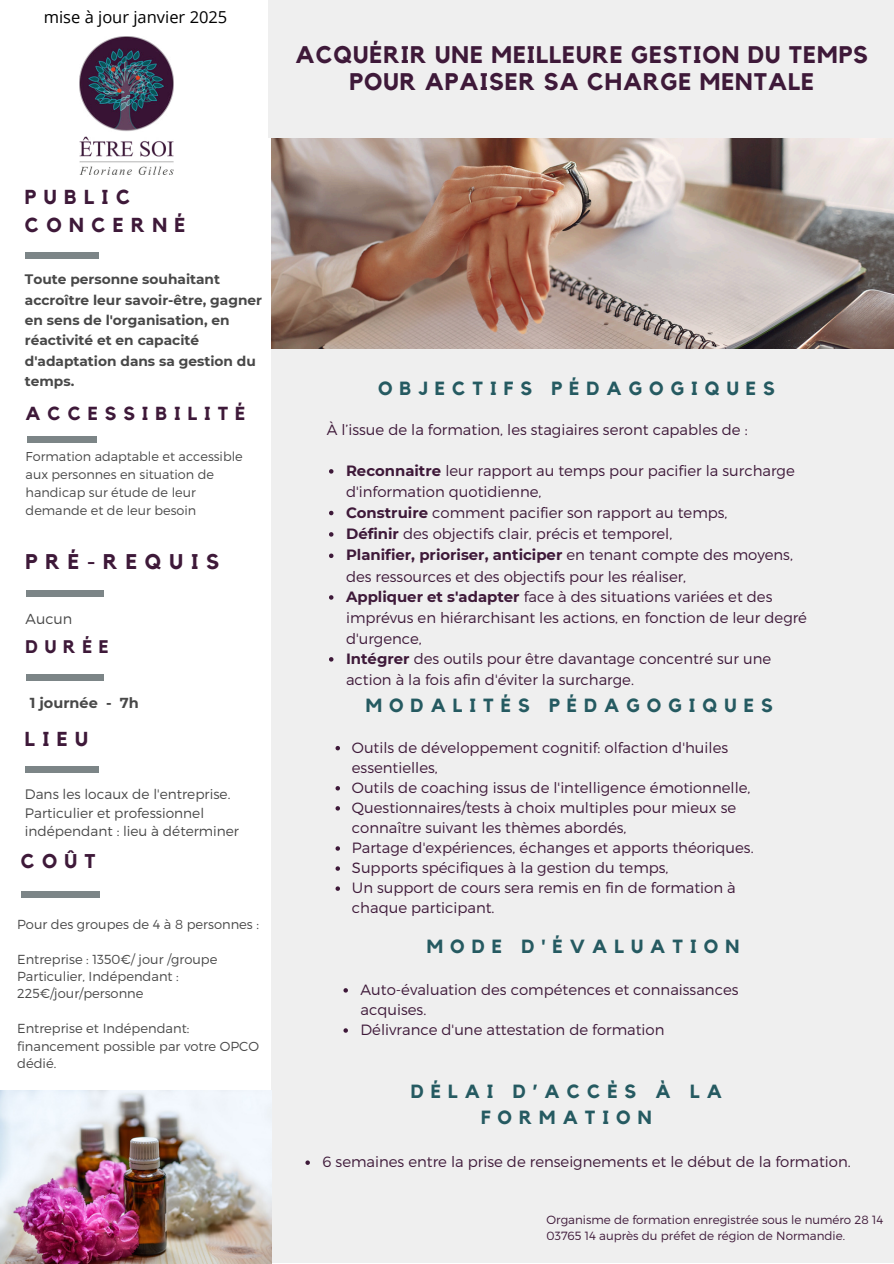
<style>
.page{position:relative;width:894px;height:1264px;background:#fff}
.page>*{position:absolute;margin:0;border:0;box-sizing:border-box;transform-origin:0 0}
.t1{font:700 24px/27px "Kollektif";letter-spacing:.04em;color:#3e1939;text-align:center}
.t2{font:700 21.15px "Kollektif";letter-spacing:.37em;color:#3e1939}
.t3{font:700 20.1px/27.8px "Kollektif";letter-spacing:.37em;color:#3e1939}
.t4{font:700 19.8px "Kollektif";color:#3e1939}
.t5{font:700 19.05px/25.8px "Kollektif";letter-spacing:.37em;color:#255a61;text-align:center}
.t6{font:700 18.75px "Kollektif";letter-spacing:.37em;color:#3e1939}
.t7{font:700 18.15px "Kollektif";letter-spacing:.37em;color:#3e1939}
.t8{font:16.5px "Open Sans";color:#000}
.t9{font:300 14.85px/21px "Montserrat";color:#3e1939}
.t10{font:700 14.4px "Montserrat";color:#484848}
.t11{font:300 14.4px "Montserrat";color:#484848}
.t12{font:700 13.8px/20.2px "Montserrat";color:#484848}
.t13{font:300 13.65px/18.8px "Montserrat";color:#484848}
.t14{font:300 13.05px/17.4px "Montserrat";color:#484848}
.t15{font:300 12.9px/18px "Montserrat";color:#484848}
.t16{font:300 11.85px/15.9px "Montserrat";color:#3e1939}
.s1{font-weight:700}
</style>
<div class="page">
<img style="left:271px;top:138px;width:622px;height:211px">
<div style="left:271px;top:349px;width:622px;height:913px;background:#efefef"></div>
<div style="left:268px;top:0;width:625px;height:137px;background:#efefef"></div>
<div style="left:25px;top:252px;width:74px;height:6px;background:#7c8587"></div>
<svg style="left:329px;top:469px;width:4px;height:4px"></svg>
<svg style="left:329px;top:511px;width:4px;height:4px"></svg>
<svg style="left:329px;top:532px;width:4px;height:4px"></svg>
<svg style="left:329px;top:553px;width:4px;height:5px"></svg>
<svg style="left:329px;top:595px;width:4px;height:4px"></svg>
<svg style="left:329px;top:657px;width:4px;height:4px"></svg>
<img style="left:79px;top:36px;width:95px;height:138px">
<svg style="left:335px;top:746px;width:5px;height:4px"></svg>
<svg style="left:335px;top:786px;width:5px;height:4px"></svg>
<svg style="left:335px;top:806px;width:5px;height:4px"></svg>
<svg style="left:335px;top:846px;width:5px;height:4px"></svg>
<svg style="left:335px;top:866px;width:5px;height:4px"></svg>
<svg style="left:335px;top:886px;width:5px;height:4px"></svg>
<div style="left:26px;top:590px;width:77px;height:6px;background:#7c8587"></div>
<div style="left:26px;top:674px;width:77px;height:6px;background:#7c8587"></div>
<div style="left:25px;top:766px;width:74px;height:6px;background:#7c8587"></div>
<svg style="left:343px;top:988px;width:5px;height:4px"></svg>
<svg style="left:343px;top:1028px;width:5px;height:4px"></svg>
<img style="left:0;top:1090px;width:271px;height:173px">
<svg style="left:305px;top:1160px;width:5px;height:4px"></svg>
<div style="left:27px;top:436px;width:69px;height:6px;background:#7c8587"></div>
<div style="left:21px;top:890px;width:78px;height:7px;background:#7c8587"></div>
<p class="t8" style="left:44px;top:5px;width:185px">mise à jour janvier 2025</p>
<h1 class="t1" style="left:295px;top:41px;width:573px">ACQUÉRIR UNE MEILLEURE GESTION DU TEMPS<br>POUR APAISER SA CHARGE MENTALE</h1>
<h3 class="t3" style="left:25px;top:183px;width:162px">PUBLIC<br>CONCERNÉ</h3>
<p class="t12" style="left:25px;top:268px;width:239px">Toute personne souhaitant accroître leur savoir-être, gagner en sens de l'organisation, en réactivité et en capacité d'adaptation dans sa gestion du temps.</p>
<p class="t6" style="left:26px;top:402px;width:221px">ACCESSIBILITÉ</p>
<p class="t15" style="left:26px;top:447px;width:219px">Formation adaptable et accessible aux personnes en situation de handicap sur étude de leur demande et de leur besoin</p>
<h2 class="t2" style="left:26px;top:548px;width:195px">PRÉ-REQUIS</h2>
<p class="t11" style="left:26px;top:610px;width:48px">Aucun</p>
<p class="t7" style="left:26px;top:636px;width:85px">DURÉE</p>
<p class="t10" style="left:30px;top:692px;width:110px">1 journée - 7h</p>
<h3 class="t3" style="left:25px;top:725px;width:65px">LIEU</h3>
<p class="t13" style="left:25px;top:784px;width:215px">Dans les locaux de l'entreprise.<br>Particulier et professionnel indépendant : lieu à déterminer</p>
<h3 class="t4" style="left:21px;top:849px;width:76px">COÛT</h3>
<p class="t14" style="left:17px;top:915px;width:243px">Pour des groupes de 4 à 8 personnes :</p>
<p class="t14" style="left:17px;top:950px;width:202px">Entreprise : 1350€/ jour /groupe<br>Particulier, Indépendant :<br>225€/jour/personne</p>
<p class="t14" style="left:17px;top:1019px;width:243px">Entreprise et Indépendant: financement possible par votre OPCO dédié.</p>
<p class="t5" style="left:378px;top:375px;width:398px">OBJECTIFS PÉDAGOGIQUES</p>
<p class="t9" style="left:326px;top:419px;width:422px">À l’issue de la formation, les stagiaires seront capables de :</p>
<p class="t9" style="left:346px;top:460px;width:462px"><span class="s1">Reconnaitre</span> leur rapport au temps pour pacifier la surcharge d'information quotidienne,<br><span class="s1">Construire</span> comment pacifier son rapport au temps,<br><span class="s1">Définir</span> des objectifs clair, précis et temporel,<br><span class="s1">Planifier, prioriser, anticiper</span> en tenant compte des moyens, des ressources et des objectifs pour les réaliser,<br><span class="s1">Appliquer et s'adapter</span> face à des situations variées et des imprévus en hiérarchisant les actions, en fonction de leur degré d'urgence,<br><span class="s1">Intégrer</span> des outils pour être davantage concentré sur une action à la fois afin d'éviter la surcharge.</p>
<p class="t5" style="left:365px;top:692px;width:408px">MODALITÉS PÉDAGOGIQUES</p>
<p class="t9" style="left:352px;top:737px;width:403px;line-height:20.1px">Outils de développement cognitif: olfaction d'huiles essentielles,<br>Outils de coaching issus de l'intelligence émotionnelle, Questionnaires/tests à choix multiples pour mieux se connaître suivant les thèmes abordés,<br>Partage d'expériences, échanges et apports théoriques.<br>Supports spécifiques à la gestion du temps,<br>Un support de cours sera remis en fin de formation à chaque participant.</p>
<p class="t5" style="left:427px;top:933px;width:314px">MODE D'ÉVALUATION</p>
<p class="t9" style="left:360px;top:979px;width:379px;line-height:20.1px">Auto-évaluation des compétences et connaissances acquises.<br>Délivrance d'une attestation de formation</p>
<p class="t5" style="left:411px;top:1078px;width:312px">DÉLAI D’ACCÈS À LA<br>FORMATION</p>
<p class="t9" style="left:322px;top:1151px;width:529px">6 semaines entre la prise de renseignements et le début de la formation.</p>
<p class="t16" style="left:546px;top:1211px;width:338px">Organisme de formation enregistrée sous le numéro 28 14<br>03765 14 auprès du préfet de région de Normandie.</p>
</div>
